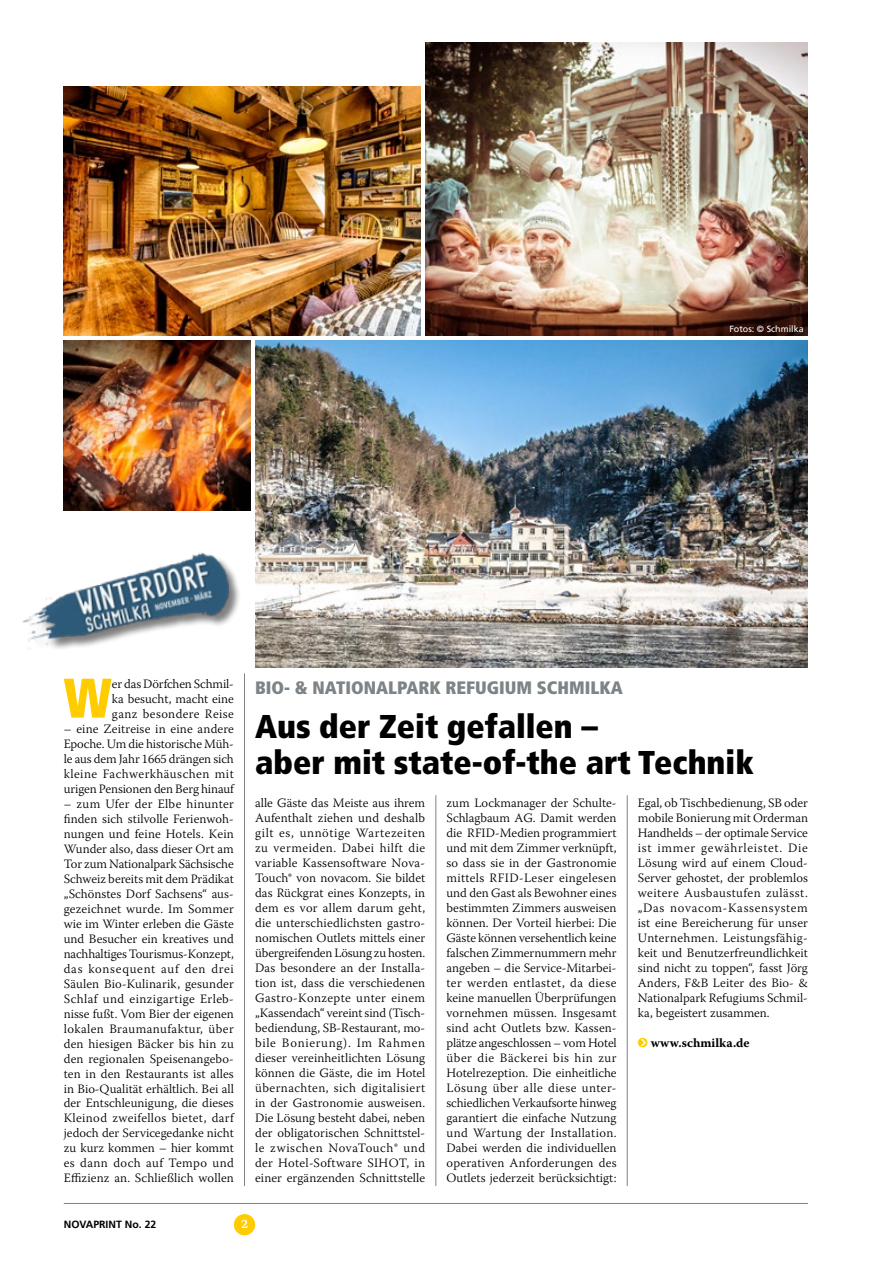
<style>
.page{position:relative;width:893px;height:1263px;background:#fff}
.page>*{position:absolute;margin:0;border:0;box-sizing:border-box;transform-origin:0 0}
.t1{font:900 condensed 55.8px "Frutiger";color:#fc0}
.t2{font:900 condensed 33px/36px "Frutiger";color:#000}
.t3{font:900 condensed 18px "Frutiger";color:#7d8386}
.t4{font:300 12.75px/15px "Warnock Pro";letter-spacing:.01em;color:#000;text-align:justify}
.t5{font:700 12.75px "Warnock Pro";color:#000}
.t6{font:700 12.75px "Warnock Pro";color:#fff}
.t7{font:700 10.5px "Frutiger";color:#000}
.t8{font:9px "Frutiger";color:#fff}
.s1{font-family:"Arm Bol";font-weight:400;color:#fc0}
</style>
<div class="page">
<hr style="left:64px;top:1203px;width:744px;height:1px;background:#7d8386">
<div style="left:234px;top:1214px;width:21px;height:21px;background:#fc0;border-radius:50%"></div>
<hr style="left:244px;top:673px;width:1px;height:513px;background:#7d8386">
<hr style="left:435px;top:795px;width:1px;height:391px;background:#7d8386">
<hr style="left:627px;top:795px;width:1px;height:391px;background:#7d8386">
<img style="left:64px;top:87px;width:357px;height:249px">
<img style="left:64px;top:340px;width:187px;height:170px">
<img style="left:425px;top:43px;width:383px;height:293px">
<img style="left:22px;top:552px;width:212px;height:98px">
<img style="left:255px;top:340px;width:553px;height:328px">
<p class="t8" style="left:729px;top:323px;width:76px">Fotos: © Schmilka</p>
<h1 class="t1" style="left:63px;top:664px;width:50px">W</h1>
<p class="t4" style="left:112px;top:676px;width:123px">er das Dörfchen Schmil&shy;ka besucht, macht eine ganz besondere Reise</p>
<p class="t4" style="left:64px;top:721px;width:172px">– eine Zeitreise in eine andere Epoche. Um die historische Müh&shy;le aus dem Jahr 1665 drängen sich kleine Fachwerkhäuschen mit urigen Pensionen den Berg hinauf</p>
<p class="t4" style="left:64px;top:796px;width:172px">– zum Ufer der Elbe hinunter finden sich stilvolle Ferienwoh&shy;nungen und feine Hotels. Kein Wunder also, dass dieser Ort am Tor zum Nationalpark Sächsische Schweiz bereits mit dem Prädikat „Schönstes Dorf Sachsens“ aus&shy;gezeichnet wurde. Im Sommer wie im Winter erleben die Gäste und Besucher ein kreatives und nachhaltiges Tourismus-Konzept, das konsequent auf den drei Säulen Bio-Kulinarik, gesunder Schlaf und einzigartige Erleb&shy;nisse fußt. Vom Bier der eigenen lokalen Braumanufaktur, über den hiesigen Bäcker bis hin zu den regionalen Speisenangebo&shy;ten in den Restaurants ist alles in Bio-Qualität erhältlich. Bei all der Entschleunigung, die dieses Kleinod zweifellos bietet, darf jedoch der Servicegedanke nicht zu kurz kommen – hier kommt es dann doch auf Tempo und Effizienz an. Schließlich wollen</p>
<p class="t4" style="left:255px;top:795px;width:172px">alle Gäste das Meiste aus ihrem Aufenthalt ziehen und deshalb gilt es, unnötige Wartezeiten zu vermeiden. Dabei hilft die variable Kassensoftware Nova-Touch® von novacom. Sie bildet das Rückgrat eines Konzepts, in dem es vor allem darum geht, die unterschiedlichsten gastro&shy;nomischen Outlets mittels einer übergreifenden Lösung zu hosten.<br>Das besondere an der Installa&shy;tion ist, dass die verschiedenen Gastro-Konzepte unter einem „Kassendach“ vereint sind (Tisch&shy;bediendung, SB-Restaurant, mo&shy;bile Bonierung). Im Rahmen dieser vereinheitlichten Lösung können die Gäste, die im Hotel übernachten, sich digitalisiert in der Gastronomie ausweisen.<br>Die Lösung besteht dabei, neben der obligatorischen Schnittstel&shy;le zwischen NovaTouch® und der Hotel-Software SIHOT, in einer ergänzenden Schnittstelle</p>
<p class="t4" style="left:446px;top:795px;width:172px">zum Lockmanager der Schulte-Schlagbaum AG. Damit werden die RFID-Medien programmiert und mit dem Zimmer verknüpft, so dass sie in der Gastronomie mittels RFID-Leser eingelesen und den Gast als Bewohner eines bestimmten Zimmers ausweisen können. Der Vorteil hierbei: Die Gäste können versehentlich keine falschen Zimmernummern mehr angeben – die Service-Mitarbei&shy;ter werden entlastet, da diese keine manuellen Überprüfungen vornehmen müssen. Insgesamt sind acht Outlets bzw. Kassen&shy;plätze angeschlossen – vom Hotel über die Bäckerei bis hin zur Hotelrezeption. Die einheitliche Lösung über alle diese unter&shy;schiedlichen Verkaufsorte hinweg garantiert die einfache Nutzung und Wartung der Installation.<br>Dabei werden die individuellen operativen Anforderungen des Outlets jederzeit berücksichtigt:</p>
<p class="t4" style="left:638px;top:795px;width:172px">Egal, ob Tischbedienung, SB oder mobile Bonierung mit Orderman Handhelds – der optimale Service ist immer gewährleistet. Die Lösung wird auf einem Cloud-Server gehostet, der problemlos weitere Ausbaustufen zulässt. „Das novacom-Kassensystem ist eine Bereicherung für unser Unternehmen. Leistungsfähig&shy;keit und Benutzerfreundlichkeit sind nicht zu toppen“, fasst Jörg Anders, F&amp;B Leiter des Bio- &amp; Nationalpark Refugiums Schmil&shy;ka, begeistert zusammen.</p>
<h3 class="t3" style="left:255px;top:676px;width:369px">BIO- &amp; NATIONALPARK REFUGIUM SCHMILKA</h3>
<h2 class="t2" style="left:255px;top:708px;width:500px">Aus der Zeit gefallen –<br>aber mit state-of-the art Technik</h2>
<p class="t5" style="left:638px;top:1035px;width:113px"><span class="s1">ç</span> www.schmilka.de</p>
<p class="t7" style="left:64px;top:1218px;width:94px">NOVAPRINT No. 22</p>
<p class="t6" style="left:241px;top:1216px;width:8px">2</p>
</div>
